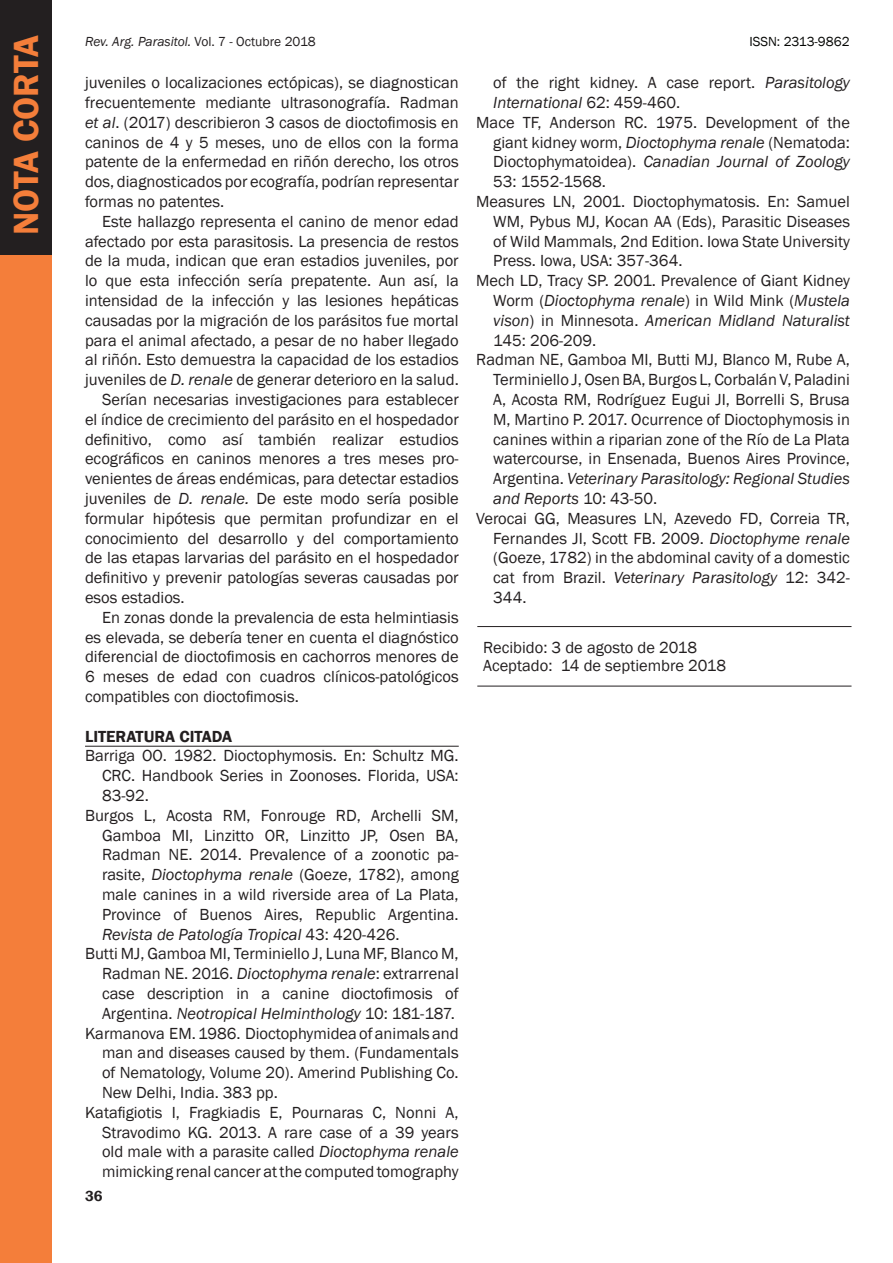
<style>
.page{position:relative;width:893px;height:1263px;background:#fff}
.page>*{position:absolute;margin:0;border:0;box-sizing:border-box;transform-origin:0 0}
.t1{font:600 36px "Franklin Gothic";color:#f47e3a}
.t2{font:16.5px/19.8px "Franklin Gothic";color:#231f20;text-align:justify}
.t3{font:italic 16.5px "Franklin Gothic";color:#231f20}
.t4{font:600 16.5px "Franklin Gothic";color:#231f20}
.t5{font:600 15px "Franklin Gothic";color:#231f20}
.t6{font:italic 13.5px "Franklin Gothic";color:#231f20}
.t7{font:13.5px "Franklin Gothic";color:#040503}
.s1{font-style:normal}
.s2{font-style:italic}
</style>
<div class="page">
<div style="left:0;top:0;width:51px;height:1263px;background:#f47e3a"></div>
<hr style="left:85px;top:746px;width:374px;height:1px;background:#231f20">
<hr style="left:477px;top:626px;width:374px;height:1px;background:#231f20">
<hr style="left:477px;top:686px;width:374px;height:1px;background:#231f20">
<div style="left:0;top:0;width:51px;height:254px;background:#231f20"></div>
<h1 class="t1" style="left:4px;top:235px;width:202px;rotate:-90deg">NOTA CORTA</h1>
<p class="t6" style="left:85px;top:33px;width:232px">Rev. Arg. Parasitol. <span class="s1">Vol. 7 - Octubre 2018</span></p>
<p class="t7" style="left:749px;top:33px;width:102px">ISSN: 2313-9862</p>
<p class="t2" style="left:85px;top:73px;width:375px">juveniles o localizaciones ectópicas), se diagnostican frecuentemente mediante ultrasonografía. Radman <span class="s2">et al</span>. (2017) describieron 3 casos de dioctofimosis en caninos de 4 y 5 meses, uno de ellos con la forma patente de la enfermedad en riñón derecho, los otros dos, diagnosticados por ecografía, podrían representar formas no patentes.</p>
<p class="t2" style="left:102px;top:212px;width:358px">Este hallazgo representa el canino de menor edad</p>
<p class="t2" style="left:85px;top:231px;width:375px">afectado por esta parasitosis. La presencia de restos</p>
<p class="t2" style="left:85px;top:251px;width:375px">de la muda, indican que eran estadios juveniles, por</p>
<p class="t2" style="left:85px;top:271px;width:375px">lo que esta infección sería prepatente. Aun así, la</p>
<p class="t2" style="left:85px;top:291px;width:375px">intensidad de la infección y las lesiones hepáticas</p>
<p class="t2" style="left:85px;top:311px;width:375px">causadas por la migración de los parásitos fue mortal</p>
<p class="t2" style="left:85px;top:330px;width:375px">para el animal afectado, a pesar de no haber llegado</p>
<p class="t2" style="left:85px;top:350px;width:375px">al riñón. Esto demuestra la capacidad de los estadios</p>
<p class="t2" style="left:85px;top:370px;width:375px">juveniles de <span class="s2">D. renale</span> de generar deterioro en la salud.</p>
<p class="t2" style="left:102px;top:390px;width:358px">Serían necesarias investigaciones para establecer</p>
<p class="t2" style="left:85px;top:410px;width:375px">el índice de crecimiento del parásito en el hospedador</p>
<p class="t2" style="left:85px;top:429px;width:375px">definitivo, como así también realizar estudios</p>
<p class="t2" style="left:85px;top:449px;width:375px">ecográficos en caninos menores a tres meses pro-</p>
<p class="t2" style="left:85px;top:469px;width:375px">venientes de áreas endémicas, para detectar estadios</p>
<p class="t2" style="left:85px;top:489px;width:375px">juveniles de <span class="s2">D. renale.</span> De este modo sería posible</p>
<p class="t2" style="left:85px;top:509px;width:375px">formular hipótesis que permitan profundizar en el</p>
<p class="t2" style="left:85px;top:528px;width:375px">conocimiento del desarrollo y del comportamiento</p>
<p class="t2" style="left:85px;top:548px;width:375px">de las etapas larvarias del parásito en el hospedador</p>
<p class="t2" style="left:85px;top:568px;width:375px">definitivo y prevenir patologías severas causadas por</p>
<p class="t2" style="left:85px;top:588px;width:101px">esos estadios.</p>
<p class="t2" style="left:102px;top:608px;width:358px">En zonas donde la prevalencia de esta helmintiasis</p>
<p class="t2" style="left:85px;top:627px;width:375px">es elevada, se debería tener en cuenta el diagnóstico</p>
<p class="t2" style="left:85px;top:647px;width:375px">diferencial de dioctofimosis en cachorros menores de</p>
<p class="t2" style="left:85px;top:667px;width:375px">6 meses de edad con cuadros clínicos-patológicos</p>
<p class="t2" style="left:85px;top:687px;width:215px">compatibles con dioctofimosis.</p>
<p class="t4" style="left:85px;top:726px;width:149px">LITERATURA CITADA</p>
<p class="t2" style="left:85px;top:746px;width:375px">Barriga OO. 1982. Dioctophymosis. En: Schultz MG.</p>
<p class="t2" style="left:102px;top:766px;width:358px">CRC. Handbook Series in Zoonoses. Florida, USA:</p>
<p class="t2" style="left:102px;top:786px;width:48px">83-92.</p>
<p class="t2" style="left:85px;top:806px;width:375px">Burgos L, Acosta RM, Fonrouge RD, Archelli SM,</p>
<p class="t2" style="left:102px;top:825px;width:358px">Gamboa MI, Linzitto OR, Linzitto JP, Osen BA,</p>
<p class="t2" style="left:102px;top:845px;width:358px">Radman NE. 2014. Prevalence of a zoonotic pa-</p>
<p class="t2" style="left:102px;top:865px;width:358px">rasite, <span class="s2">Dioctophyma renale</span> (Goeze, 1782), among</p>
<p class="t2" style="left:102px;top:885px;width:358px">male canines in a wild riverside area of La Plata,</p>
<p class="t2" style="left:102px;top:905px;width:358px">Province of Buenos Aires, Republic Argentina.</p>
<p class="t3" style="left:102px;top:924px;width:299px">Revista de Patología Tropical <span class="s1">43: 420-426.</span></p>
<p class="t2" style="left:85px;top:944px;width:375px">Butti MJ, Gamboa MI, Terminiello J, Luna MF, Blanco M,</p>
<p class="t2" style="left:102px;top:964px;width:358px">Radman NE. 2016. <span class="s2">Dioctophyma renale</span>: extrarrenal</p>
<p class="t2" style="left:102px;top:984px;width:358px">case description in a canine dioctofimosis of</p>
<p class="t3" style="left:102px;top:1003px;width:354px"><span class="s1">Argentina.</span> Neotropical Helminthology <span class="s1">10: 181-187.</span></p>
<p class="t2" style="left:85px;top:1023px;width:375px">Karmanova EM. 1986. Dioctophymidea of animals and</p>
<p class="t2" style="left:102px;top:1043px;width:358px">man and diseases caused by them. (Fundamentals</p>
<p class="t2" style="left:102px;top:1063px;width:358px">of Nematology, Volume 20). Amerind Publishing Co.</p>
<p class="t2" style="left:102px;top:1083px;width:177px">New Delhi, India. 383 pp.</p>
<p class="t2" style="left:85px;top:1103px;width:375px">Katafigiotis I, Fragkiadis E, Pournaras C, Nonni A,</p>
<p class="t2" style="left:102px;top:1122px;width:358px">Stravodimo KG. 2013. A rare case of a 39 years</p>
<p class="t2" style="left:102px;top:1142px;width:358px">old male with a parasite called <span class="s2">Dioctophyma renale</span></p>
<p class="t2" style="left:102px;top:1162px;width:358px">mimicking renal cancer at the computed tomography</p>
<p class="t2" style="left:493px;top:73px;width:358px">of the right kidney. A case report. <span class="s2">Parasitology</span></p>
<p class="t3" style="left:493px;top:92px;width:188px">International <span class="s1">62: 459-460.</span></p>
<p class="t2" style="left:476px;top:113px;width:375px">Mace TF, Anderson RC. 1975. Development of the</p>
<p class="t2" style="left:493px;top:132px;width:358px">giant kidney worm, <span class="s2">Dioctophyma renale</span> (Nematoda:</p>
<p class="t3" style="left:493px;top:151px;width:358px"><span class="s1">Dioctophymatoidea).</span> Canadian Journal of Zoology</p>
<p class="t2" style="left:493px;top:172px;width:114px">53: 1552-1568.</p>
<p class="t2" style="left:476px;top:192px;width:375px">Measures LN, 2001. Dioctophymatosis. En: Samuel</p>
<p class="t2" style="left:493px;top:212px;width:358px">WM, Pybus MJ, Kocan AA (Eds), Parasitic Diseases</p>
<p class="t2" style="left:493px;top:231px;width:358px">of Wild Mammals, 2nd Edition. Iowa State University</p>
<p class="t2" style="left:493px;top:251px;width:191px">Press. Iowa, USA: 357-364.</p>
<p class="t2" style="left:476px;top:271px;width:375px">Mech LD, Tracy SP. 2001. Prevalence of Giant Kidney</p>
<p class="t3" style="left:493px;top:290px;width:358px"><span class="s1">Worm (</span>Dioctophyma renale<span class="s1">) in Wild Mink (</span>Mustela</p>
<p class="t3" style="left:493px;top:310px;width:358px">vison<span class="s1">) in Minnesota.</span> American Midland Naturalist</p>
<p class="t2" style="left:493px;top:330px;width:104px">145: 206-209.</p>
<p class="t2" style="left:476px;top:350px;width:375px">Radman NE, Gamboa MI, Butti MJ, Blanco M, Rube A,</p>
<p class="t2" style="left:493px;top:370px;width:358px">Terminiello J, Osen BA, Burgos L, Corbalán V, Paladini</p>
<p class="t2" style="left:493px;top:390px;width:358px">A, Acosta RM, Rodríguez Eugui JI, Borrelli S, Brusa</p>
<p class="t2" style="left:493px;top:410px;width:358px">M, Martino P. 2017. Ocurrence of Dioctophymosis in</p>
<p class="t2" style="left:493px;top:429px;width:358px">canines within a riparian zone of the Río de La Plata</p>
<p class="t2" style="left:493px;top:449px;width:358px">watercourse, in Ensenada, Buenos Aires Province,</p>
<p class="t3" style="left:493px;top:468px;width:358px"><span class="s1">Argentina.</span> Veterinary Parasitology: Regional Studies</p>
<p class="t3" style="left:493px;top:488px;width:165px">and Reports <span class="s1">10: 43-50.</span></p>
<p class="t2" style="left:476px;top:509px;width:375px">Verocai GG, Measures LN, Azevedo FD, Correia TR,</p>
<p class="t2" style="left:493px;top:528px;width:358px">Fernandes JI, Scott FB. 2009. <span class="s2">Dioctophyme renale</span></p>
<p class="t2" style="left:493px;top:548px;width:358px">(Goeze, 1782) in the abdominal cavity of a domestic</p>
<p class="t3" style="left:493px;top:567px;width:358px"><span class="s1">cat from Brazil.</span> Veterinary Parasitology <span class="s1">12: 342-</span></p>
<p class="t2" style="left:493px;top:588px;width:35px">344.</p>
<p class="t2" style="left:483px;top:639px;width:244px;line-height:18px">Recibido: 3 de agosto de 2018<br>Aceptado: 14 de septiembre 2018</p>
<p class="t5" style="left:85px;top:1187px;width:19px">36</p>
</div>
